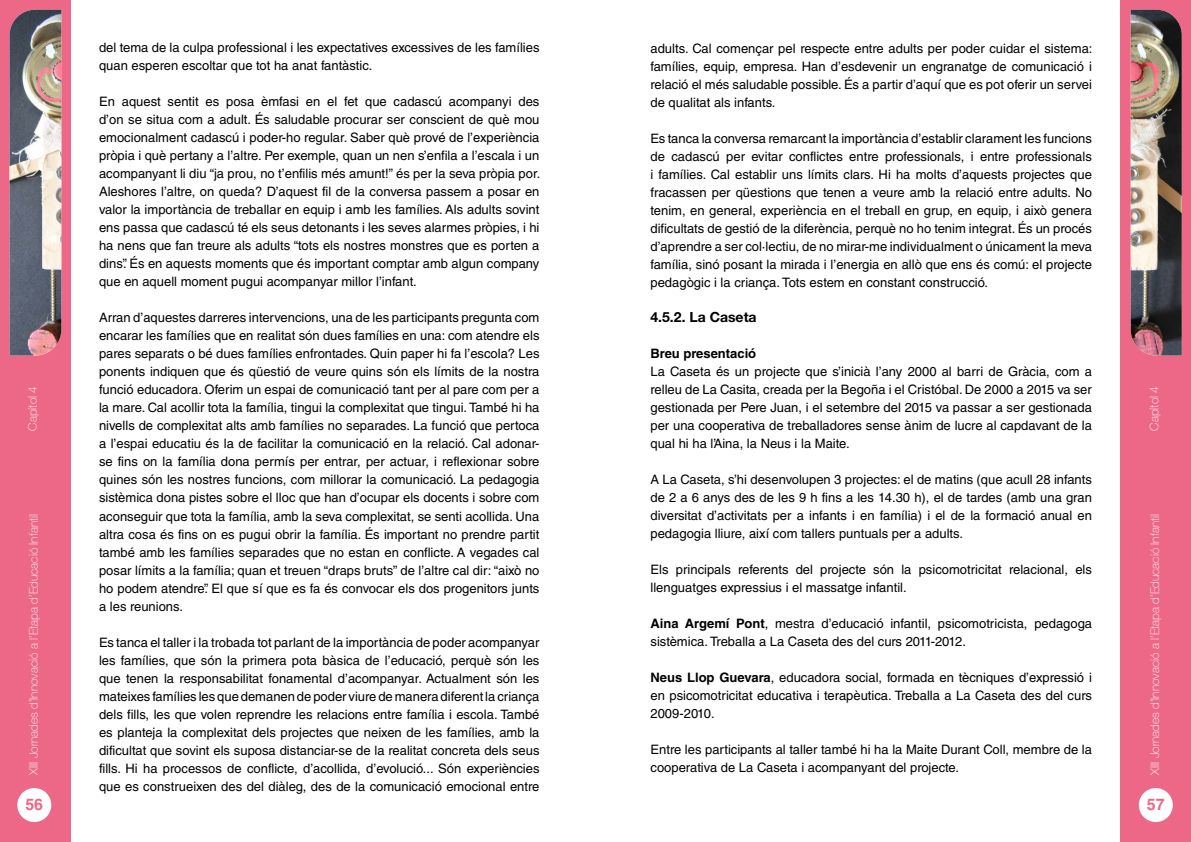
<style>
.page{position:relative;width:1191px;height:842px;background:#fff}
.page>*{position:absolute;margin:0;border:0;box-sizing:border-box;transform-origin:0 0}
.t1{font:700 16px "Helvetica LT Std";color:#ed6887}
.t2{font:700 14px "Helvetica Neue";color:#000}
.t3{font:13px/18px "Helvetica LT Std";color:#000;text-align:justify}
.t4{font:700 13px "Helvetica LT Std";color:#000}
.t5{font:100 12px "Helvetica 35";color:#fff}
.s1{font-weight:700}
</style>
<div class="page">
<div style="left:1120px;top:0;width:71px;height:842px;background:#ed6887"></div>
<div style="left:1138px;top:788px;width:34px;height:34px;background:#fff;border-radius:50%"></div>
<div style="left:0;top:0;width:71px;height:842px;background:#ed6887"></div>
<div style="left:17px;top:788px;width:34px;height:34px;background:#fff;border-radius:50%"></div>
<img style="left:10px;top:10px;width:51px;height:345px">
<img style="left:1130px;top:10px;width:51px;height:345px">
<p class="t3" style="left:99px;top:39px;width:442px">del tema de la culpa professional i les expectatives excessives de les famílies quan esperen escoltar que tot ha anat fantàstic.</p>
<p class="t3" style="left:99px;top:93px;width:443px">En aquest sentit es posa èmfasi en el fet que cadascú acompanyi des d’on se situa com a adult. És saludable procurar ser conscient de què mou emocionalment cadascú i poder-ho regular. Saber què prové de l’experiència pròpia i què pertany a l’altre. Per exemple, quan un nen s’enfila a l’escala i un acompanyant li diu “ja prou, no t’enfilis més amunt!” és per la seva pròpia por.<br>Aleshores l’altre, on queda? D’aquest fil de la conversa passem a posar en valor la importància de treballar en equip i amb les famílies. Als adults sovint ens passa que cadascú té els seus detonants i les seves alarmes pròpies, i hi ha nens que fan treure als adults “tots els nostres monstres que es porten a dins”. És en aquests moments que és important comptar amb algun company que en aquell moment pugui acompanyar millor l’infant.</p>
<p class="t3" style="left:99px;top:309px;width:442px">Arran d’aquestes darreres intervencions, una de les participants pregunta com encarar les famílies que en realitat són dues famílies en una: com atendre els pares separats o bé dues famílies enfrontades. Quin paper hi fa l’escola? Les ponents indiquen que és qüestió de veure quins són els límits de la nostra funció educadora. Oferim un espai de comunicació tant per al pare com per a la mare. Cal acollir tota la família, tingui la complexitat que tingui. També hi ha nivells de complexitat alts amb famílies no separades. La funció que pertoca a l’espai educatiu és la de facilitar la comunicació en la relació. Cal adonar&shy;se fins on la família dona permís per entrar, per actuar, i reflexionar sobre quines són les nostres funcions, com millorar la comunicació. La pedagogia sistèmica dona pistes sobre el lloc que han d’ocupar els docents i sobre com aconseguir que tota la família, amb la seva complexitat, se senti acollida. Una altra cosa és fins on es pugui obrir la família. És important no prendre partit també amb les famílies separades que no estan en conflicte. A vegades cal posar límits a la família; quan et treuen “draps bruts” de l’altre cal dir: “això no ho podem atendre”. El que sí que es fa és convocar els dos progenitors junts a les reunions.</p>
<p class="t3" style="left:99px;top:633px;width:442px">Es tanca el taller i la trobada tot parlant de la importància de poder acompanyar les famílies, que són la primera pota bàsica de l’educació, perquè són les que tenen la responsabilitat fonamental d’acompanyar. Actualment són les mateixes famílies les que demanen de poder viure de manera diferent la criança dels fills, les que volen reprendre les relacions entre família i escola. També es planteja la complexitat dels projectes que neixen de les famílies, amb la dificultat que sovint els suposa distanciar-se de la realitat concreta dels seus fills. Hi ha processos de conflicte, d’acollida, d’evolució... Són experiències que es construeixen des del diàleg, des de la comunicació emocional entre</p>
<p class="t3" style="left:650px;top:39px;width:443px">adults. Cal començar pel respecte entre adults per poder cuidar el sistema: famílies, equip, empresa. Han d’esdevenir un engranatge de comunicació i relació el més saludable possible. És a partir d’aquí que es pot oferir un servei de qualitat als infants.</p>
<p class="t3" style="left:650px;top:129px;width:443px">Es tanca la conversa remarcant la importància d’establir clarament les funcions de cadascú per evitar conflictes entre professionals, i entre professionals i famílies. Cal establir uns límits clars. Hi ha molts d’aquests projectes que fracassen per qüestions que tenen a veure amb la relació entre adults. No tenim, en general, experiència en el treball en grup, en equip, i això genera dificultats de gestió de la diferència, perquè no ho tenim integrat. És un procés d’aprendre a ser col·lectiu, de no mirar-me individualment o únicament la meva família, sinó posant la mirada i l’energia en allò que ens és comú: el projecte pedagògic i la criança. Tots estem en constant construcció.</p>
<p class="t2" style="left:650px;top:309px;width:108px">4.5.2. La Caseta</p>
<p class="t4" style="left:650px;top:346px;width:107px">Breu presentació</p>
<p class="t3" style="left:650px;top:363px;width:443px">La Caseta és un projecte que s’inicià l’any 2000 al barri de Gràcia, com a relleu de La Casita, creada per la Begoña i el Cristóbal. De 2000 a 2015 va ser gestionada per Pere Juan, i el setembre del 2015 va passar a ser gestionada per una cooperativa de treballadores sense ànim de lucre al capdavant de la qual hi ha l’Aina, la Neus i la Maite.</p>
<p class="t3" style="left:650px;top:471px;width:443px">A La Caseta, s’hi desenvolupen 3 projectes: el de matins (que acull 28 infants de 2 a 6 anys des de les 9 h fins a les 14.30 h), el de tardes (amb una gran diversitat d’activitats per a infants i en família) i el de la formació anual en pedagogia lliure, així com tallers puntuals per a adults.</p>
<p class="t3" style="left:650px;top:561px;width:443px">Els principals referents del projecte són la psicomotricitat relacional, els llenguatges expressius i el massatge infantil.</p>
<p class="t3" style="left:650px;top:615px;width:443px"><span class="s1">Aina Argemí Pont</span>, mestra d’educació infantil, psicomotricista, pedagoga sistèmica. Treballa a La Caseta des del curs 2011-2012.</p>
<p class="t3" style="left:650px;top:669px;width:443px"><span class="s1">Neus Llop Guevara</span>, educadora social, formada en tècniques d’expressió i en psicomotricitat educativa i terapèutica. Treballa a La Caseta des del curs 2009-2010.</p>
<p class="t3" style="left:650px;top:741px;width:443px">Entre les participants al taller també hi ha la Maite Durant Coll, membre de la cooperativa de La Caseta i acompanyant del projecte.</p>
<p class="t5" style="left:26px;top:431px;width:46px;rotate:-90deg">Capítol 4</p>
<p class="t5" style="left:1147px;top:431px;width:46px;rotate:-90deg">Capítol 4</p>
<p class="t5" style="left:27px;top:774px;width:262px;rotate:-90deg">XIII Jornades d’Innovació a l’Etapa d’Educació Infantil</p>
<p class="t5" style="left:1148px;top:774px;width:262px;rotate:-90deg">XIII Jornades d’Innovació a l’Etapa d’Educació Infantil</p>
<p class="t1" style="left:25px;top:794px;width:19px">56</p>
<p class="t1" style="left:1146px;top:794px;width:19px">57</p>
</div>
